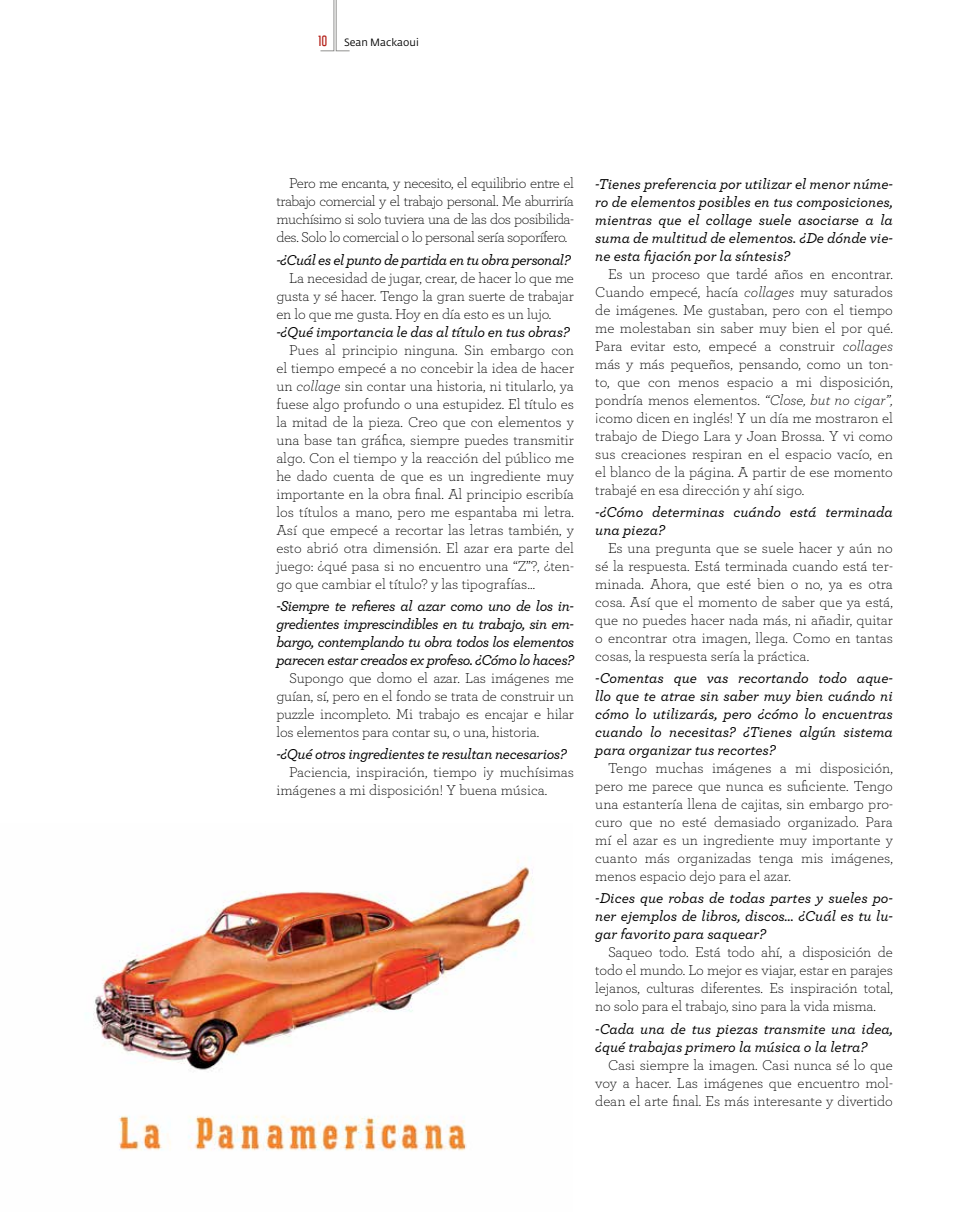
<style>
.page{position:relative;width:978px;height:1212px;background:#fff}
.page>*{position:absolute;margin:0;border:0;box-sizing:border-box;transform-origin:0 0}
.t1{font:300 15px/18px "Archer";letter-spacing:-.01em;color:#000;text-align:justify}
.t2{font:italic 500 15px/18px "Archer";letter-spacing:-.005em;color:#000;text-align:justify}
.t3{font:italic 500 15px "Archer";letter-spacing:-.03em;color:#000}
.t4{font:10.5px "Fedra Sans Pro";color:#000}
.s1{font-family:"Politica";font-weight:700;font-size:13.5px;color:#b5231c}
.s2{font-style:italic}
</style>
<div class="page">
<svg style="left:320px;top:0;width:30px;height:51px"></svg>
<hr style="left:977px;top:0;width:1px;height:1212px;background:#dc523a">
<img style="left:86px;top:858px;width:448px;height:293px">
<p class="t4" style="left:318px;top:36px;width:102px"><span class="s1">10</span> Sean Mackaoui</p>
<p class="t1" style="left:276px;top:174px;width:299px;text-indent:13px">Pero me encanta, y necesito, el equilibrio entre el trabajo comercial y el trabajo personal. Me aburriría muchísimo si solo tuviera una de las dos posibilida&shy;des. Solo lo comercial o lo personal sería soporífero.</p>
<p class="t3" style="left:276px;top:249px;width:296px">-¿Cuál es el punto de partida en tu obra personal?</p>
<p class="t1" style="left:276px;top:268px;width:299px;text-indent:13px">La necesidad de jugar, crear, de hacer lo que me gusta y sé hacer. Tengo la gran suerte de trabajar en lo que me gusta. Hoy en día esto es un lujo.</p>
<p class="t2" style="left:276px;top:322px;width:295px">-¿Qué importancia le das al título en tus obras?</p>
<p class="t1" style="left:276px;top:340px;width:299px;text-indent:13px">Pues al principio ninguna. Sin embargo con el tiempo empecé a no concebir la idea de hacer un <span class="s2">collage</span> sin contar una historia, ni titularlo, ya fuese algo profundo o una estupidez. El título es la mitad de la pieza. Creo que con elementos y una base tan gráfica, siempre puedes transmitir algo. Con el tiempo y la reacción del público me he dado cuenta de que es un ingrediente muy importante en la obra final. Al principio escribía los títulos a mano, pero me espantaba mi letra.<br>Así que empecé a recortar las letras también, y esto abrió otra dimensión. El azar era parte del juego: ¿qué pasa si no encuentro una “Z”?, ¿ten&shy;go que cambiar el título? y las tipografías…</p>
<p class="t2" style="left:276px;top:596px;width:299px">-Siempre te refieres al azar como uno de los in&shy;gredientes imprescindibles en tu trabajo, sin em&shy;bargo, contemplando tu obra todos los elementos parecen estar creados ex profeso. ¿Cómo lo haces?</p>
<p class="t1" style="left:276px;top:668px;width:299px;text-indent:13px">Supongo que domo el azar. Las imágenes me guían, sí, pero en el fondo se trata de construir un puzzle incompleto. Mi trabajo es encajar e hilar los elementos para contar su, o una, historia.</p>
<p class="t2" style="left:276px;top:744px;width:292px">-¿Qué otros ingredientes te resultan necesarios?</p>
<p class="t1" style="left:276px;top:763px;width:299px;text-indent:13px">Paciencia, inspiración, tiempo ¡y muchísimas imágenes a mi disposición! Y buena música.</p>
<p class="t2" style="left:595px;top:174px;width:299px">-Tienes preferencia por utilizar el menor núme&shy;ro de elementos posibles en tus composiciones, mientras que el collage suele asociarse a la suma de multitud de elementos. ¿De dónde vie&shy;ne esta fijación por la síntesis?</p>
<p class="t1" style="left:595px;top:264px;width:299px;text-indent:13px">Es un proceso que tardé años en encontrar.<br>Cuando empecé, hacía <span class="s2">collages</span> muy saturados de imágenes. Me gustaban, pero con el tiempo me molestaban sin saber muy bien el por qué.<br>Para evitar esto, empecé a construir <span class="s2">collages </span>más y más pequeños, pensando, como un ton&shy;to, que con menos espacio a mi disposición, pondría menos elementos. <span class="s2">“Close, but no cigar”, </span>¡como dicen en inglés! Y un día me mostraron el trabajo de Diego Lara y Joan Brossa. Y vi como sus creaciones respiran en el espacio vacío, en el blanco de la página. A partir de ese momento trabajé en esa dirección y ahí sigo.</p>
<p class="t2" style="left:595px;top:502px;width:299px">-¿Cómo determinas cuándo está terminada una pieza?</p>
<p class="t1" style="left:595px;top:538px;width:299px;text-indent:13px">Es una pregunta que se suele hacer y aún no sé la respuesta. Está terminada cuando está ter&shy;minada. Ahora, que esté bien o no, ya es otra cosa. Así que el momento de saber que ya está, que no puedes hacer nada más, ni añadir, quitar o encontrar otra imagen, llega. Como en tantas cosas, la respuesta sería la práctica.</p>
<p class="t2" style="left:595px;top:668px;width:299px">-Comentas que vas recortando todo aque&shy;llo que te atrae sin saber muy bien cuándo ni cómo lo utilizarás, pero ¿cómo lo encuentras cuando lo necesitas? ¿Tienes algún sistema para organizar tus recortes?</p>
<p class="t1" style="left:595px;top:758px;width:299px;text-indent:13px">Tengo muchas imágenes a mi disposición, pero me parece que nunca es suficiente. Tengo una estantería llena de cajitas, sin embargo pro&shy;curo que no esté demasiado organizado. Para mí el azar es un ingrediente muy importante y cuanto más organizadas tenga mis imágenes, menos espacio dejo para el azar.</p>
<p class="t2" style="left:595px;top:888px;width:299px">-Dices que robas de todas partes y sueles po&shy;ner ejemplos de libros, discos… ¿Cuál es tu lu&shy;gar favorito para saquear?</p>
<p class="t1" style="left:595px;top:943px;width:299px;text-indent:13px">Saqueo todo. Está todo ahí, a disposición de todo el mundo. Lo mejor es viajar, estar en parajes lejanos, culturas diferentes. Es inspiración total, no solo para el trabajo, sino para la vida misma.</p>
<p class="t2" style="left:595px;top:1019px;width:299px">-Cada una de tus piezas transmite una idea, ¿qué trabajas primero la música o la letra?</p>
<p class="t1" style="left:595px;top:1055px;width:299px;text-indent:13px">Casi siempre la imagen. Casi nunca sé lo que voy a hacer. Las imágenes que encuentro mol&shy;dean el arte final. Es más interesante y divertido</p>
</div>
